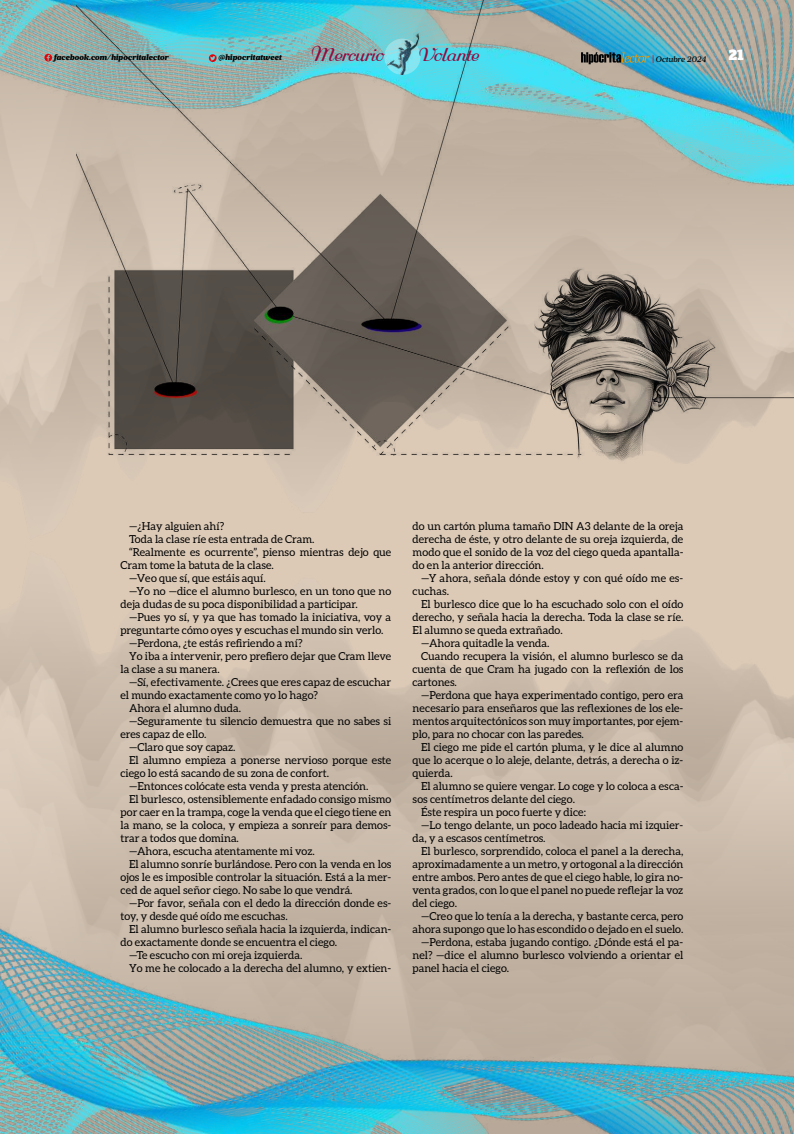
<style>
.page{position:relative;width:794px;height:1134px;background:#fff}
.page>*{position:absolute;margin:0;border:0;box-sizing:border-box;transform-origin:0 0}
.t1{font:20.3px "Rundkursiv";letter-spacing:-.03em;color:#930a3e}
.t2{font:13px "Alfa Slab One";color:#fff}
.t3{font:11px/13px "Aleo";color:#000;text-align:justify}
.t4{font:italic 900 8px "Prumo Banner";color:#000}
.t5{font:italic 500 8px "Prumo Banner";color:#000}
.s1{font-weight:900;font-style:normal;color:#e0040b}
</style>
<div class="page">
<img style="left:0;top:0;width:77px;height:330px">
<img style="left:77px;top:0;width:717px;height:330px">
<img style="left:385px;top:33px;width:35px;height:42px">
<svg style="left:581px;top:52px;width:68px;height:12px"></svg>
<svg style="left:44px;top:54px;width:8px;height:7px"></svg>
<svg style="left:209px;top:54px;width:8px;height:8px"></svg>
<img style="left:0;top:330px;width:794px;height:804px">
<img style="left:0;top:459px;width:10px;height:675px">
<p class="t4" style="left:54px;top:52px;width:116px">facebook.com/hipocritalector</p>
<p class="t4" style="left:219px;top:52px;width:65px">@hipocritatweet</p>
<h1 class="t1" style="left:310px;top:44px;width:74px">Mercurio</h1>
<h1 class="t1" style="left:418px;top:44px;width:61px">Volante</h1>
<p class="t5" style="left:652px;top:55px;width:55px"><span class="s1">|</span> Octubre 2024</p>
<p class="t2" style="left:728px;top:44px;width:17px">21</p>
<p class="t3" style="left:129px;top:519px;width:97px">—¿Hay alguien ahí?</p>
<p class="t3" style="left:129px;top:532px;width:187px">Toda la clase ríe esta entrada de Cram.</p>
<p class="t3" style="left:129px;top:545px;width:264px">“Realmente es ocurrente”, pienso mientras dejo que</p>
<p class="t3" style="left:120px;top:558px;width:155px">Cram tome la batuta de la clase.</p>
<p class="t3" style="left:129px;top:571px;width:138px">—Veo que sí, que estáis aquí.</p>
<p class="t3" style="left:129px;top:584px;width:264px">—Yo no —dice el alumno burlesco, en un tono que no</p>
<p class="t3" style="left:120px;top:597px;width:239px">deja dudas de su poca disponibilidad a participar.</p>
<p class="t3" style="left:129px;top:610px;width:264px">—Pues yo sí, y ya que has tomado la iniciativa, voy a</p>
<p class="t3" style="left:120px;top:623px;width:264px">preguntarte cómo oyes y escuchas el mundo sin verlo.</p>
<p class="t3" style="left:129px;top:636px;width:175px">—Perdona, ¿te estás refiriendo a mí?</p>
<p class="t3" style="left:129px;top:649px;width:264px">Yo iba a intervenir, pero prefiero dejar que Cram lleve</p>
<p class="t3" style="left:120px;top:662px;width:101px">la clase a su manera.</p>
<p class="t3" style="left:129px;top:675px;width:264px">—Sí, efectivamente. ¿Crees que eres capaz de escuchar</p>
<p class="t3" style="left:120px;top:688px;width:199px">el mundo exactamente como yo lo hago?</p>
<p class="t3" style="left:129px;top:701px;width:114px">Ahora el alumno duda.</p>
<p class="t3" style="left:129px;top:714px;width:264px">—Seguramente tu silencio demuestra que no sabes si</p>
<p class="t3" style="left:120px;top:727px;width:87px">eres capaz de ello.</p>
<p class="t3" style="left:129px;top:740px;width:108px">—Claro que soy capaz.</p>
<p class="t3" style="left:129px;top:753px;width:264px">El alumno empieza a ponerse nervioso porque este</p>
<p class="t3" style="left:120px;top:766px;width:210px">ciego lo está sacando de su zona de confort.</p>
<p class="t3" style="left:129px;top:779px;width:241px">—Entonces colócate esta venda y presta atención.</p>
<p class="t3" style="left:129px;top:792px;width:264px">El burlesco, ostensiblemente enfadado consigo mismo</p>
<p class="t3" style="left:120px;top:805px;width:272px">por caer en la trampa, coge la venda que el ciego tiene en</p>
<p class="t3" style="left:120px;top:818px;width:272px">la mano, se la coloca, y empieza a sonreír para demos-</p>
<p class="t3" style="left:120px;top:831px;width:120px">trar a todos que domina.</p>
<p class="t3" style="left:129px;top:844px;width:187px">—Ahora, escucha atentamente mi voz.</p>
<p class="t3" style="left:129px;top:858px;width:264px">El alumno sonríe burlándose. Pero con la venda en los</p>
<p class="t3" style="left:120px;top:871px;width:272px">ojos le es imposible controlar la situación. Está a la mer-</p>
<p class="t3" style="left:120px;top:884px;width:234px">ced de aquel señor ciego. No sabe lo que vendrá.</p>
<p class="t3" style="left:129px;top:897px;width:264px">—Por favor, señala con el dedo la dirección donde es-</p>
<p class="t3" style="left:120px;top:910px;width:169px">toy, y desde qué oído me escuchas.</p>
<p class="t3" style="left:129px;top:923px;width:264px">El alumno burlesco señala hacia la izquierda, indican-</p>
<p class="t3" style="left:120px;top:936px;width:218px">do exactamente donde se encuentra el ciego.</p>
<p class="t3" style="left:129px;top:949px;width:175px">—Te escucho con mi oreja izquierda.</p>
<p class="t3" style="left:129px;top:962px;width:264px">Yo me he colocado a la derecha del alumno, y extien-</p>
<p class="t3" style="left:412px;top:519px;width:272px">do un cartón pluma tamaño DIN A3 delante de la oreja derecha de éste, y otro delante de su oreja izquierda, de modo que el sonido de la voz del ciego queda apantalla&shy;do en la anterior dirección.</p>
<p class="t3" style="left:412px;top:571px;width:272px;text-indent:9px">—Y ahora, señala dónde estoy y con qué oído me es&shy;cuchas.</p>
<p class="t3" style="left:421px;top:597px;width:264px">El burlesco dice que lo ha escuchado solo con el oído</p>
<p class="t3" style="left:412px;top:610px;width:272px">derecho, y señala hacia la derecha. Toda la clase se ríe.</p>
<p class="t3" style="left:412px;top:623px;width:152px">El alumno se queda extrañado.</p>
<p class="t3" style="left:421px;top:636px;width:130px">—Ahora quitadle la venda.</p>
<p class="t3" style="left:421px;top:649px;width:264px">Cuando recupera la visión, el alumno burlesco se da</p>
<p class="t3" style="left:412px;top:662px;width:272px">cuenta de que Cram ha jugado con la reflexión de los</p>
<p class="t3" style="left:412px;top:675px;width:46px">cartones.</p>
<p class="t3" style="left:421px;top:688px;width:264px">—Perdona que haya experimentado contigo, pero era</p>
<p class="t3" style="left:412px;top:701px;width:272px">necesario para enseñaros que las reflexiones de los ele-</p>
<p class="t3" style="left:412px;top:714px;width:272px">mentos arquitectónicos son muy importantes, por ejem-</p>
<p class="t3" style="left:412px;top:727px;width:173px">plo, para no chocar con las paredes.</p>
<p class="t3" style="left:421px;top:740px;width:264px">El ciego me pide el cartón pluma, y le dice al alumno</p>
<p class="t3" style="left:412px;top:753px;width:272px">que lo acerque o lo aleje, delante, detrás, a derecha o iz-</p>
<p class="t3" style="left:412px;top:766px;width:42px">quierda.</p>
<p class="t3" style="left:421px;top:779px;width:264px">El alumno se quiere vengar. Lo coge y lo coloca a esca-</p>
<p class="t3" style="left:412px;top:792px;width:164px">sos centímetros delante del ciego.</p>
<p class="t3" style="left:421px;top:805px;width:166px">Éste respira un poco fuerte y dice:</p>
<p class="t3" style="left:421px;top:818px;width:264px">—Lo tengo delante, un poco ladeado hacia mi izquier-</p>
<p class="t3" style="left:412px;top:831px;width:134px">da, y a escasos centímetros.</p>
<p class="t3" style="left:421px;top:844px;width:264px">El burlesco, sorprendido, coloca el panel a la derecha,</p>
<p class="t3" style="left:412px;top:858px;width:272px">aproximadamente a un metro, y ortogonal a la dirección</p>
<p class="t3" style="left:412px;top:871px;width:272px">entre ambos. Pero antes de que el ciego hable, lo gira no-</p>
<p class="t3" style="left:412px;top:884px;width:272px">venta grados, con lo que el panel no puede reflejar la voz</p>
<p class="t3" style="left:412px;top:897px;width:46px">del ciego.</p>
<p class="t3" style="left:421px;top:910px;width:264px">—Creo que lo tenía a la derecha, y bastante cerca, pero</p>
<p class="t3" style="left:412px;top:923px;width:272px">ahora supongo que lo has escondido o dejado en el suelo.</p>
<p class="t3" style="left:421px;top:936px;width:264px">—Perdona, estaba jugando contigo. ¿Dónde está el pa-</p>
<p class="t3" style="left:412px;top:949px;width:272px">nel? —dice el alumno burlesco volviendo a orientar el</p>
<p class="t3" style="left:412px;top:962px;width:98px">panel hacia el ciego.</p>
</div>
